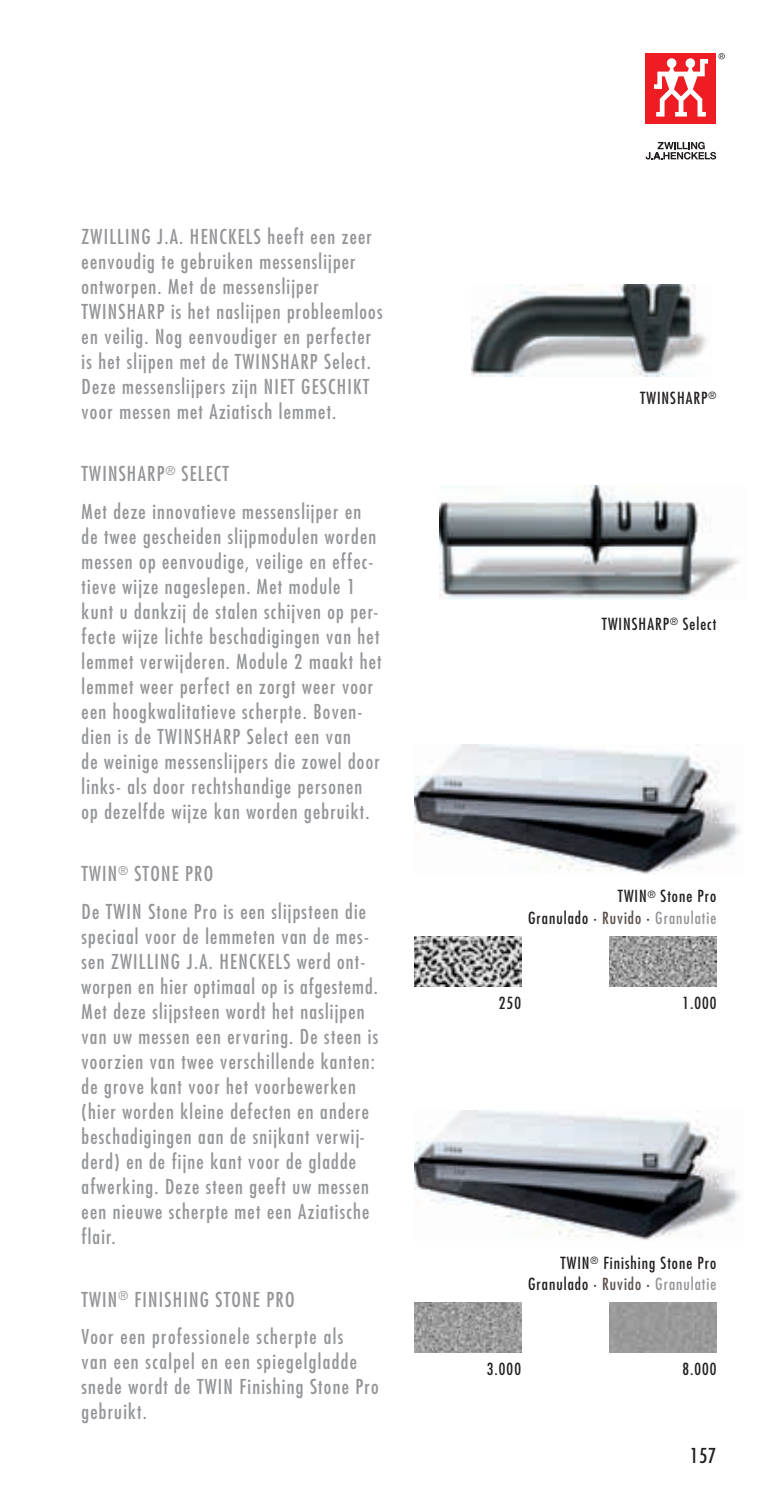
<style>
.page{position:relative;width:766px;height:1489px;background:#fff}
.page>*{position:absolute;margin:0;border:0;box-sizing:border-box;transform-origin:0 0}
.t1{font:condensed 20px/25px "Futura";letter-spacing:.06em;color:#939598}
.t2{font:condensed 20px "Futura";color:#231f20}
.t3{font:condensed 16.25px/21.2px "Futura";letter-spacing:.06em;color:#231f20;text-align:right}
.s1{color:#584f4a}
.s2{color:#939598}
</style>
<div class="page">
<img style="left:471px;top:284px;width:236px;height:92px">
<img style="left:439px;top:486px;width:300px;height:114px">
<img style="left:415px;top:744px;width:325px;height:130px">
<img style="left:415px;top:1110px;width:325px;height:130px">
<div style="left:645px;top:53px;width:71px;height:71px;background:#ee1d23"></div>
<svg style="left:654px;top:58px;width:53px;height:58px"></svg>
<svg style="left:645px;top:142px;width:71px;height:17px"></svg>
<svg style="left:718px;top:53px;width:6px;height:6px"></svg>
<img style="left:609px;top:936px;width:107px;height:50px">
<img style="left:415px;top:936px;width:106px;height:50px">
<div style="left:609px;top:1302px;width:107px;height:50px;background:#9a9a9a"></div>
<img style="left:415px;top:1302px;width:106px;height:50px">
<p class="t1" style="left:81px;top:225px;width:302px">ZWILLING J.A. HENCKELS heeft een zeer eenvoudig te gebruiken messenslijper ontworpen. Met de messenslijper TWINSHARP is het naslijpen probleemloos en veilig. Nog eenvoudiger en perfecter is het slijpen met de TWINSHARP Select.<br>Deze messenslijpers zijn NIET GESCHIKT voor messen met Aziatisch lemmet.</p>
<p class="t1" style="left:81px;top:456px;width:281px;line-height:37.5px">TWINSHARP<sup>®</sup> SELECT<br>Met deze innovatieve messenslijper en</p>
<p class="t1" style="left:81px;top:525px;width:301px">de twee gescheiden slijpmodulen worden messen op eenvoudige, veilige en effec&shy;tieve wijze nageslepen. Met module 1 kunt u dankzij de stalen schijven op per&shy;fecte wijze lichte beschadigingen van het lemmet verwijderen. Module 2 maakt het lemmet weer perfect en zorgt weer voor een hoogkwalitatieve scherpte. Boven&shy;dien is de TWINSHARP Select een van<br>de weinige messenslijpers die zowel door links- als door rechtshandige personen op dezelfde wijze kan worden gebruikt.</p>
<p class="t1" style="left:81px;top:856px;width:286px;line-height:37.5px">TWIN<sup>®</sup> STONE PRO<br>De TWIN Stone Pro is een slijpsteen die</p>
<p class="t1" style="left:82px;top:925px;width:298px">speciaal voor de lemmeten van de mes&shy;sen ZWILLING J.A. HENCKELS werd ont&shy;worpen en hier optimaal op is afgestemd.<br>Met deze slijpsteen wordt het naslijpen van uw messen een ervaring. De steen is voorzien van twee verschillende kanten: de grove kant voor het voorbewerken (hier worden kleine defecten en andere be schadigingen aan de snijkant verwij&shy;derd) en de fijne kant voor de gladde afwerking. Deze steen geeft uw messen een nieuwe scherpte met een Aziatische flair.</p>
<p class="t1" style="left:82px;top:1281px;width:263px;line-height:37.5px">TWIN<sup>®</sup> FINISHING STONE PRO<br>Voor een professionele scherpte als</p>
<p class="t1" style="left:82px;top:1350px;width:298px">van een scalpel en een spiegelgladde snede wordt de TWIN Finishing Stone Pro gebruikt.</p>
<p class="t3" style="left:640px;top:388px;width:78px">TWINSHARP<sup>®</sup></p>
<p class="t3" style="left:601px;top:615px;width:116px">TWINSHARP<sup>®</sup> Select</p>
<p class="t3" style="left:528px;top:887px;width:190px">TWIN<sup>®</sup> Stone Pro<br>Granulado · <span class="s1">Ruvido</span> · <span class="s2">Granulatie</span></p>
<p class="t3" style="left:499px;top:993px;width:24px">250</p>
<p class="t3" style="left:682px;top:993px;width:36px">1.000</p>
<p class="t3" style="left:528px;top:1252px;width:190px">TWIN<sup>®</sup> Finishing Stone Pro<br>Granulado · <span class="s1">Ruvido</span> · <span class="s2">Granulatie</span></p>
<p class="t3" style="left:487px;top:1359px;width:36px">3.000</p>
<p class="t3" style="left:682px;top:1359px;width:36px">8.000</p>
<p class="t2" style="left:690px;top:1446px;width:28px">157</p>
</div>
